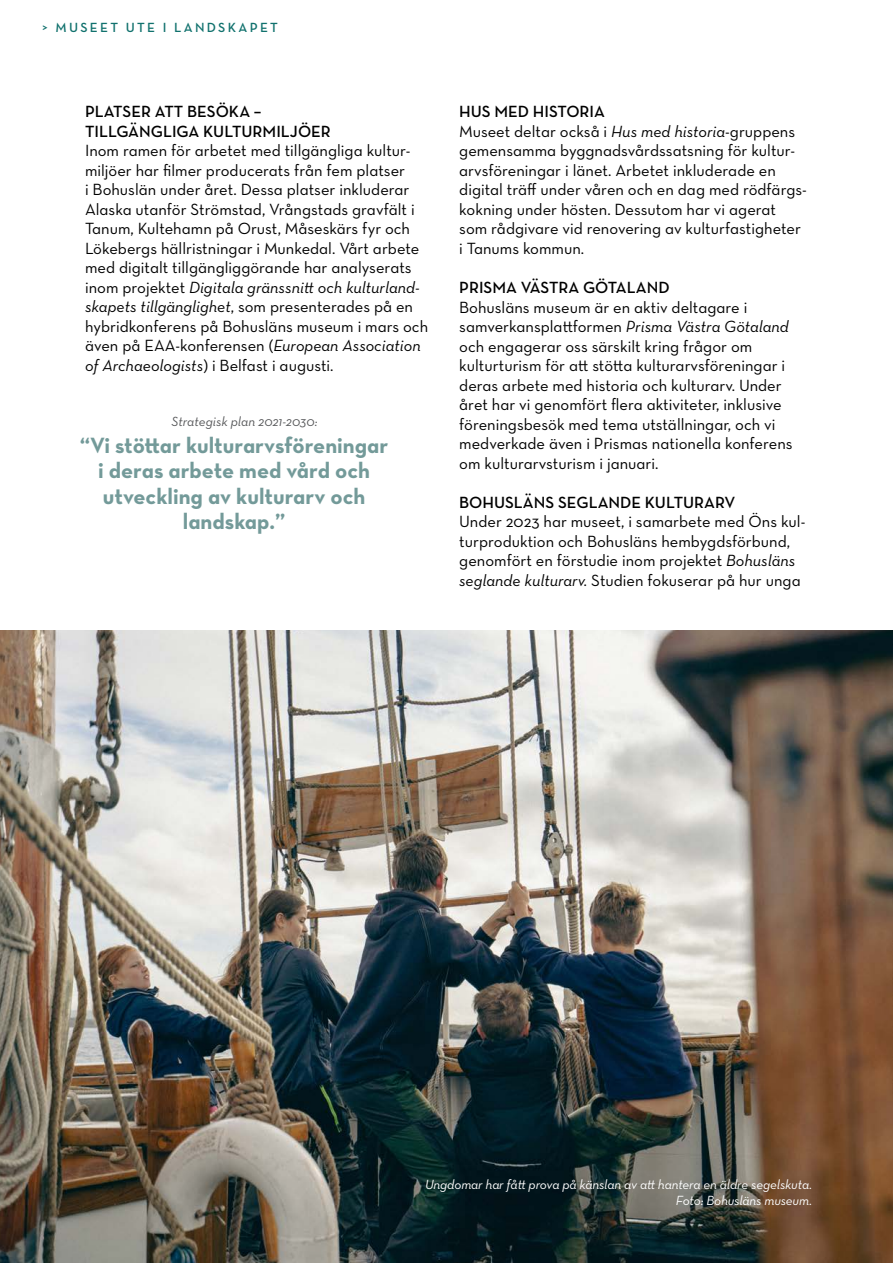
<style>
.page{position:relative;width:893px;height:1263px;background:#fff}
.page>*{position:absolute;margin:0;border:0;box-sizing:border-box;transform-origin:0 0}
.Ingress_röd{font:22.5px/25.5px "Neutraface Text Bold Alt";color:#739a99;text-align:center}
.Bröd_svart{font:16.5px/19.5px "Neutraface Text Book Alt";color:#000}
.Bröd_svart-2{font:600 16.5px/19.5px "Neutraface Text";color:#000}
.Bildtext_svart_vänster{font:13.5px/16.5px "Neutraface Text Book Italic Alt";letter-spacing:-.01em;color:#fff;text-align:right}
.Bildtext_svart_vänster-2{font:13.5px "Neutraface Text Book Italic Alt";color:#57585a}
.Kapiteltext_blå{font:13.5px "Neutraface Text Demi Alt";letter-spacing:.17em;color:#10716d}
.s1{font-family:"Neutraface Text";font-style:italic}
</style>
<div class="page">
<img style="left:0;top:630px;width:893px;height:633px">
<p class="Kapiteltext_blå" style="left:43px;top:19px;width:237px">&gt; MUSEET UTE I LANDSKAPET</p>
<p class="Bröd_svart-2" style="left:85px;top:102px;width:247px">PLATSER ATT BESÖKA –<br>TILLGÄNGLIGA KULTURMILJÖER</p>
<p class="Bröd_svart" style="left:85px;top:141px;width:345px">Inom ramen för arbetet med tillgängliga kultur&shy;miljöer har filmer producerats från fem platser<br>i Bohuslän under året. Dessa platser inkluderar Alaska utanför Strömstad, Vrångstads gravfält i Tanum, Kultehamn på Orust, Måseskärs fyr och Lökebergs hällristningar i Munkedal. Vårt arbete med digitalt tillgängliggörande har analyserats inom projektet <span class="s1">Digitala gränssnitt och kulturland&shy;skapets tillgänglighet</span>, som presenterades på en hybridkonferens på Bohusläns museum i mars och även på EAA-konferensen (<span class="s1">European Association of Archaeologists</span>) i Belfast i augusti.</p>
<p class="Bildtext_svart_vänster-2" style="left:172px;top:413px;width:147px">Strategisk plan 2021-2030:</p>
<p class="Ingress_röd" style="left:80px;top:432px;width:310px">“Vi stöttar kulturarvsföreningar i deras arbete med vård och utveckling av kulturarv och landskap.”</p>
<p class="Bröd_svart-2" style="left:459px;top:102px;width:147px">HUS MED HISTORIA</p>
<p class="Bröd_svart" style="left:459px;top:121px;width:349px">Museet deltar också i <span class="s1">Hus med historia</span>-gruppens gemensamma byggnadsvårdssatsning för kultur&shy;arvsföreningar i länet. Arbetet inkluderade en digital träff under våren och en dag med rödfärgs&shy;kokning under hösten. Dessutom har vi agerat som rådgivare vid renovering av kulturfastigheter i Tanums kommun.</p>
<p class="Bröd_svart-2" style="left:459px;top:277px;width:212px">PRISMA VÄSTRA GÖTALAND</p>
<p class="Bröd_svart" style="left:459px;top:297px;width:335px">Bohusläns museum är en aktiv deltagare i samverkansplattformen <span class="s1">Prisma Västra Götaland </span>och engagerar oss särskilt kring frågor om kulturturism för att stötta kulturarvsföreningar i deras arbete med historia och kulturarv. Under året har vi genomfört flera aktiviteter, inklusive föreningsbesök med tema utställningar, och vi medverkade även i Prismas nationella konferens om kulturarvsturism i januari.</p>
<p class="Bröd_svart-2" style="left:459px;top:492px;width:278px">BOHUSLÄNS SEGLANDE KULTURARV</p>
<p class="Bröd_svart" style="left:459px;top:511px;width:348px">Under 2023 har museet, i samarbete med Öns kul&shy;turproduktion och Bohusläns hembygdsförbund, genomfört en förstudie inom projektet <span class="s1">Bohusläns seglande kulturarv.</span> Studien fokuserar på hur unga</p>
<p class="Bildtext_svart_vänster" style="left:425px;top:1176px;width:388px">Ungdomar har fått prova på känslan av att hantera en äldre segelskuta.<br>Foto: Bohusläns museum.</p>
</div>
